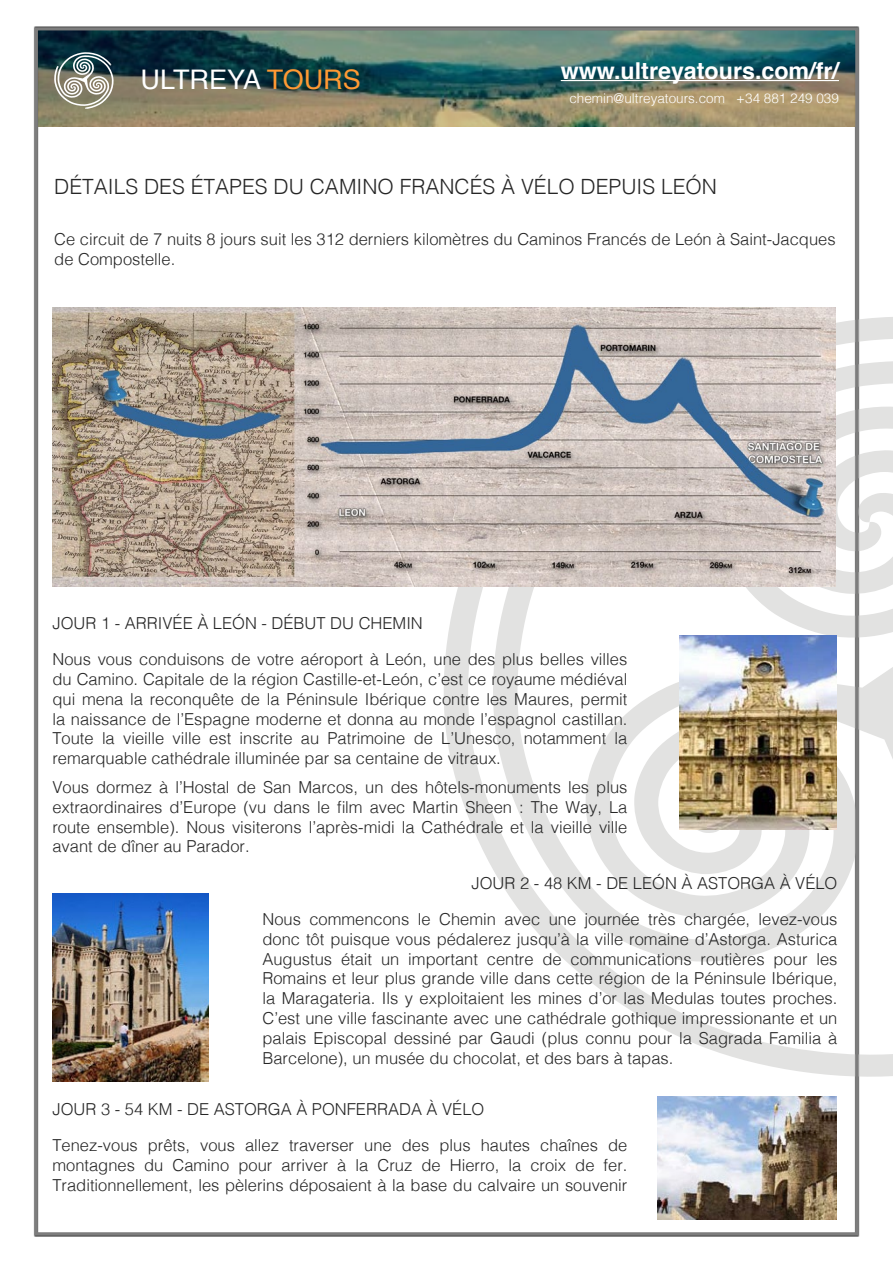
<style>
.page{position:relative;width:893px;height:1263px;background:#fff}
.page>*{position:absolute;margin:0;border:0;box-sizing:border-box;transform-origin:0 0}
.t1{font:27px "Helvetica";color:#fff}
.t2{font:700 23.25px "Helvetica";color:#fff}
.t3{font:300 21px "Helvetica";color:#262626}
.day_body_left{font:300 16.5px/19.8px "Helvetica";color:#262626;text-align:justify}
.day_body_right{font:300 16.5px/19.8px "Helvetica";color:#262626;text-align:justify}
.body{font:300 16.5px/19.8px "Helvetica";color:#262626}
.day_title_lef{font:300 16.5px "Helvetica";color:#262626}
.Day_Title_right{font:300 16.5px "Helvetica";color:#262626}
.t4{font:300 13.5px "Helvetica";color:#fff}
.s1{color:#f93}
</style>
<div class="page">
<svg style="left:860px;top:361px;width:33px;height:716px"></svg>
<div style="left:33px;top:26px;width:827px;height:1211px;background:#000;opacity:.5"></div>
<img style="left:53px;top:307px;width:783px;height:280px">
<img style="left:679px;top:636px;width:157px;height:193px">
<img style="left:53px;top:893px;width:156px;height:189px">
<img style="left:658px;top:1097px;width:178px;height:123px">
<h1 class="t1" style="left:141px;top:59px;width:222px">ULTREYA <span class="s1">TOURS</span></h1>
<h2 class="t2" style="left:561px;top:52px;width:280px">www.ultreyatours.com/fr/</h2>
<p class="t4" style="left:569px;top:86px;width:271px">chemin@ultreyatours.com +34 881 249 039</p>
<p class="t3" style="left:54px;top:168px;width:664px">DÉTAILS DES ÉTAPES DU CAMINO FRANCÉS À VÉLO DEPUIS LEÓN</p>
<p class="body" style="left:54px;top:228px;width:783px">Ce circuit de 7 nuits 8 jours suit les 312 derniers kilomètres du Caminos Francés de León à Saint-Jacques de Compostelle.</p>
<p class="day_title_lef" style="left:52px;top:609px;width:372px">JOUR 1 - ARRIVÉE À LEÓN - DÉBUT DU CHEMIN</p>
<p class="day_body_left" style="left:52px;top:648px;width:576px">Nous vous conduisons de votre aéroport à León, une des plus belles villes du Camino. Capitale de la région Castille-et-León, c’est ce royaume médiéval qui mena la reconquête de la Péninsule Ibérique contre les Maures, permit la naissance de l’Espagne moderne et donna au monde l’espagnol castillan.<br>Toute la vieille ville est inscrite au Patrimoine de L’Unesco, notamment la remarquable cathédrale illuminée par sa centaine de vitraux.</p>
<p class="day_body_left" style="left:52px;top:776px;width:576px">Vous dormez à l’Hostal de San Marcos, un des hôtels-monuments les plus extraordinaires d’Europe (vu dans le film avec Martin Sheen : The Way, La route ensemble). Nous visiterons l’après-midi la Cathédrale et la vieille ville avant de dîner au Parador.</p>
<p class="Day_Title_right" style="left:472px;top:869px;width:367px">JOUR 2 - 48 KM - DE LEÓN À ASTORGA À VÉLO</p>
<p class="day_body_right" style="left:262px;top:908px;width:576px">Nous commencons le Chemin avec une journée très chargée, levez-vous donc tôt puisque vous pédalerez jusqu’à la ville romaine d’Astorga. Asturica Augustus était un important centre de communications routières pour les Romains et leur plus grande ville dans cette région de la Péninsule Ibérique, la Maragateria. Ils y exploitaient les mines d’or las Medulas toutes proches.<br>C’est une ville fascinante avec une cathédrale gothique impressionante et un palais Episcopal dessiné par Gaudi (plus connu pour la Sagrada Familia à Barcelone), un musée du chocolat, et des bars à tapas.</p>
<p class="day_title_lef" style="left:52px;top:1095px;width:433px">JOUR 3 - 54 KM - DE ASTORGA À PONFERRADA À VÉLO</p>
<p class="day_body_left" style="left:52px;top:1134px;width:576px">Tenez-vous prêts, vous allez traverser une des plus hautes chaînes de montagnes du Camino pour arriver à la Cruz de Hierro, la croix de fer.<br>Traditionnellement, les pèlerins déposaient à la base du calvaire un souvenir</p>
</div>
